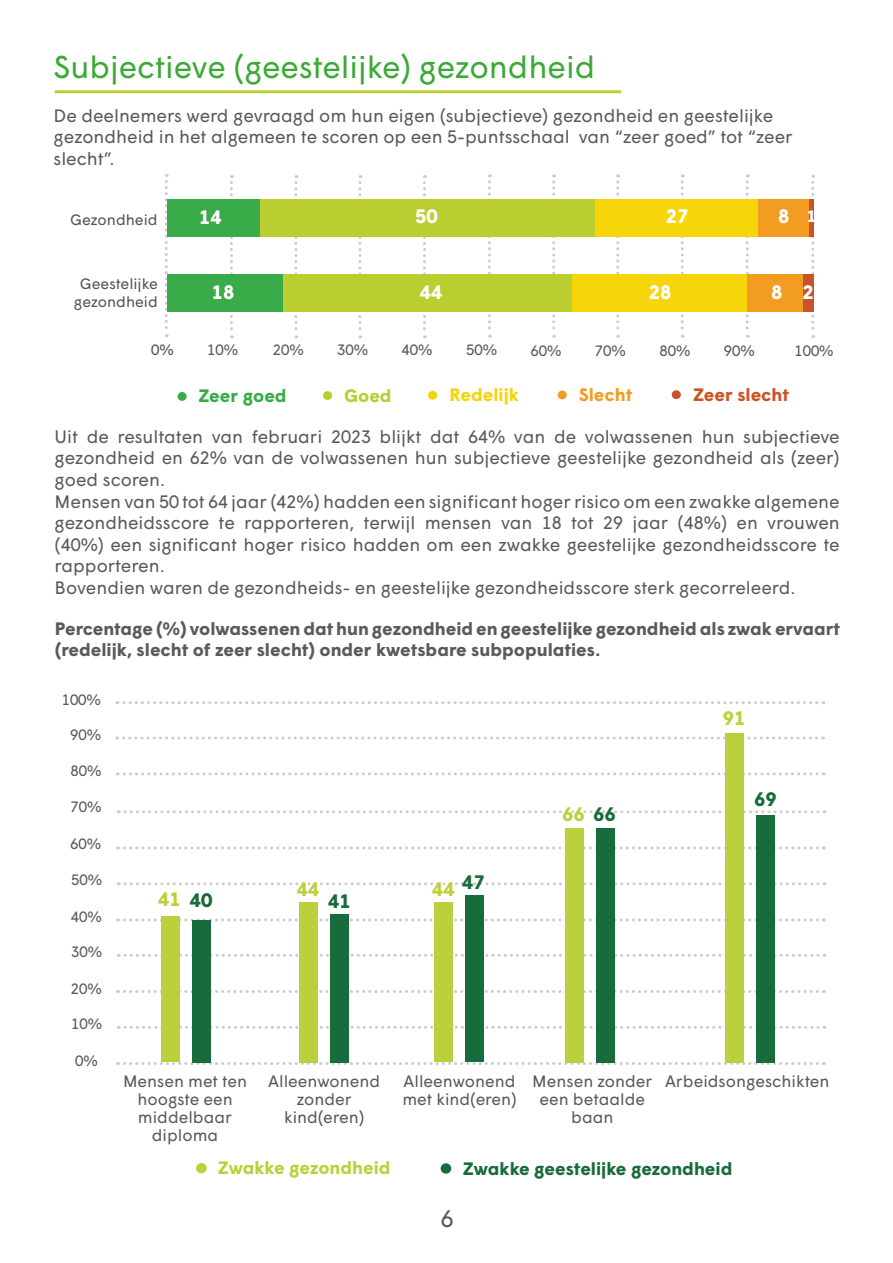
<style>
.page{position:relative;width:893px;height:1263px;background:#fff}
.page>*{position:absolute;margin:0;border:0;box-sizing:border-box;transform-origin:0 0}
.t1{font:31.5px "Wigrum";color:#3aaa35}
.t2{font:24px "Wigrum";color:#58595b}
.t3{font:700 19.5px "Wigrum";color:#fff}
.t4{font:700 19.5px "Wigrum";color:#bcd03e}
.t5{font:700 19.5px "Wigrum";color:#186b3b}
.t6{font:18px/21.6px "Wigrum";color:#5a595c;text-align:justify}
.t7{font:700 18px/21.6px "Wigrum";color:#5a595c}
.t8{font:700 18px "Wigrum";color:#186b3b}
.t9{font:700 18px "Wigrum";color:#bcd03e}
.t10{font:700 18px "Wigrum";color:#c95428}
.t11{font:700 18px "Wigrum";color:#39ab49}
.t12{font:700 18px "Wigrum";color:#f6d40c}
.t13{font:700 18px "Wigrum";color:#f29d23}
.t14{font:700 18px "Wigrum";color:#b9ce32}
.t15{font:16.5px/18px "Wigrum";color:#58595b;text-align:center}
.t16{font:700 16.5px "Wigrum";color:#fff}
.t17{font:15px "Wigrum";color:#58595b}
.t18{font:15px/18px "Wigrum";color:#515457;text-align:center}
.s1{color:#186b3b}
</style>
<div class="page">
<hr style="left:55px;top:90px;width:566px;height:3px;background:#bccf35">
<svg style="left:165px;top:174px;width:3px;height:163px"></svg>
<svg style="left:230px;top:175px;width:3px;height:163px"></svg>
<svg style="left:294px;top:175px;width:3px;height:163px"></svg>
<svg style="left:358px;top:175px;width:3px;height:163px"></svg>
<svg style="left:423px;top:175px;width:3px;height:163px"></svg>
<svg style="left:488px;top:174px;width:3px;height:164px"></svg>
<svg style="left:552px;top:174px;width:3px;height:164px"></svg>
<svg style="left:616px;top:174px;width:3px;height:164px"></svg>
<svg style="left:681px;top:174px;width:3px;height:164px"></svg>
<svg style="left:746px;top:174px;width:3px;height:164px"></svg>
<svg style="left:811px;top:175px;width:3px;height:163px"></svg>
<div style="left:167px;top:199px;width:93px;height:38px;background:#39ab49"></div>
<div style="left:167px;top:274px;width:116px;height:37px;background:#39ab49"></div>
<div style="left:595px;top:199px;width:163px;height:38px;background:#f7d50b"></div>
<div style="left:572px;top:274px;width:175px;height:37px;background:#f7d50b"></div>
<div style="left:260px;top:199px;width:335px;height:38px;background:#bace32"></div>
<div style="left:283px;top:274px;width:288px;height:37px;background:#bace32"></div>
<div style="left:178px;top:392px;width:9px;height:9px;background:#39ab49;border-radius:50%"></div>
<div style="left:323px;top:391px;width:9px;height:9px;background:#b9ce32;border-radius:50%"></div>
<div style="left:428px;top:391px;width:9px;height:9px;background:#f6d40c;border-radius:50%"></div>
<div style="left:747px;top:274px;width:56px;height:37px;background:#f29d22"></div>
<div style="left:803px;top:274px;width:10px;height:37px;background:#c95328"></div>
<div style="left:759px;top:199px;width:50px;height:38px;background:#f29d22"></div>
<hr style="left:809px;top:199px;width:4px;height:38px;background:#c95328">
<div style="left:558px;top:390px;width:9px;height:9px;background:#f29d23;border-radius:50%"></div>
<div style="left:672px;top:390px;width:9px;height:9px;background:#c95428;border-radius:50%"></div>
<svg style="left:118px;top:882px;width:700px;height:3px"></svg>
<svg style="left:118px;top:954px;width:700px;height:3px"></svg>
<svg style="left:118px;top:1026px;width:700px;height:3px"></svg>
<svg style="left:118px;top:846px;width:699px;height:3px"></svg>
<svg style="left:118px;top:918px;width:699px;height:3px"></svg>
<svg style="left:118px;top:990px;width:699px;height:3px"></svg>
<svg style="left:118px;top:1062px;width:699px;height:3px"></svg>
<div style="left:193px;top:920px;width:18px;height:142px;background:#186b3b"></div>
<div style="left:161px;top:916px;width:18px;height:146px;background:#bcd03e"></div>
<svg style="left:118px;top:810px;width:700px;height:3px"></svg>
<div style="left:197px;top:1164px;width:9px;height:8px;background:#bcd03e;border-radius:50%"></div>
<div style="left:196px;top:1163px;width:11px;height:10px;border:2px solid #bcd03e;border-radius:50%"></div>
<div style="left:441px;top:1164px;width:9px;height:9px;background:#186b3b;border-radius:50%"></div>
<div style="left:441px;top:1163px;width:10px;height:10px;border:2px solid #186b3b;border-radius:50%"></div>
<svg style="left:117px;top:772px;width:700px;height:3px"></svg>
<svg style="left:117px;top:736px;width:699px;height:3px"></svg>
<div style="left:331px;top:914px;width:18px;height:148px;background:#186b3b"></div>
<div style="left:299px;top:902px;width:18px;height:160px;background:#bcd03e"></div>
<div style="left:466px;top:895px;width:18px;height:167px;background:#186b3b"></div>
<div style="left:434px;top:903px;width:18px;height:159px;background:#bcd03e"></div>
<div style="left:596px;top:828px;width:18px;height:234px;background:#186b3b"></div>
<div style="left:565px;top:828px;width:18px;height:234px;background:#bcd03e"></div>
<div style="left:757px;top:815px;width:18px;height:247px;background:#186b3b"></div>
<div style="left:725px;top:733px;width:18px;height:329px;background:#bcd03e"></div>
<svg style="left:117px;top:701px;width:700px;height:3px"></svg>
<p class="t1" style="left:54px;top:43px;width:543px">Subjectieve (geestelijke) gezondheid</p>
<p class="t6" style="left:54px;top:103px;width:741px;text-align:left">De deelnemers werd gevraagd om hun eigen (subjectieve) gezondheid en geestelijke gezondheid in het algemeen te scoren op een 5-puntsschaal van “zeer goed” tot “zeer slecht”.</p>
<p class="t18" style="left:70px;top:209px;width:89px">Gezondheid</p>
<p class="t3" style="left:199px;top:203px;width:24px">14</p>
<p class="t3" style="left:415px;top:201px;width:24px">50</p>
<p class="t3" style="left:666px;top:202px;width:24px">27</p>
<p class="t18" style="left:74px;top:273px;width:85px">Geestelijke gezondheid</p>
<p class="t3" style="left:212px;top:277px;width:24px">18</p>
<p class="t3" style="left:420px;top:277px;width:24px">44</p>
<p class="t3" style="left:649px;top:277px;width:24px">28</p>
<p class="t3" style="left:778px;top:201px;width:13px">8</p>
<p class="t16" style="left:807px;top:204px;width:11px">1</p>
<p class="t3" style="left:771px;top:277px;width:13px">8</p>
<p class="t3" style="left:802px;top:277px;width:13px">2</p>
<p class="t18" style="left:151px;top:340px;width:24px">0%</p>
<p class="t17" style="left:207px;top:339px;width:33px">10%</p>
<p class="t17" style="left:273px;top:338px;width:33px">20%</p>
<p class="t17" style="left:337px;top:338px;width:33px">30%</p>
<p class="t17" style="left:402px;top:338px;width:33px">40%</p>
<p class="t17" style="left:466px;top:338px;width:33px">50%</p>
<p class="t17" style="left:530px;top:339px;width:33px">60%</p>
<p class="t17" style="left:595px;top:339px;width:33px">70%</p>
<p class="t17" style="left:659px;top:339px;width:33px">80%</p>
<p class="t17" style="left:724px;top:339px;width:33px">90%</p>
<p class="t17" style="left:794px;top:339px;width:41px">100%</p>
<p class="t13" style="left:579px;top:381px;width:55px">Slecht</p>
<p class="t10" style="left:693px;top:381px;width:98px">Zeer slecht</p>
<p class="t6" style="left:55px;top:424px;width:787px">Uit de resultaten van februari 2023 blijkt dat 64% van de volwassenen hun subjectieve gezondheid en 62% van de volwassenen hun subjectieve geestelijke gezondheid als (zeer) goed scoren.</p>
<p class="t6" style="left:55px;top:489px;width:787px">Mensen van 50 tot 64 jaar (42%) hadden een significant hoger risico om een zwakke algemene gezondheidsscore te rapporteren, terwijl mensen van 18 tot 29 jaar (48%) en vrouwen (40%) een significant hoger risico hadden om een zwakke geestelijke gezondheidsscore te rapporteren.</p>
<p class="t6" style="left:55px;top:575px;width:742px">Bovendien waren de gezondheids- en geestelijke gezondheidsscore sterk gecorreleerd.</p>
<p class="t7" style="left:55px;top:616px;width:786px">Percentage (%) volwassenen dat hun gezondheid en geestelijke gezondheid als zwak ervaart (redelijk, slecht of zeer slecht) onder kwetsbare subpopulaties.</p>
<p class="t11" style="left:198px;top:382px;width:90px">Zeer goed</p>
<p class="t14" style="left:344px;top:382px;width:49px">Goed</p>
<p class="t12" style="left:449px;top:381px;width:71px">Redelijk</p>
<p class="t17" style="left:62px;top:688px;width:41px">100%</p>
<p class="t17" style="left:70px;top:723px;width:33px">90%</p>
<p class="t17" style="left:70px;top:759px;width:33px">80%</p>
<p class="t17" style="left:71px;top:796px;width:33px">70%</p>
<p class="t17" style="left:70px;top:832px;width:33px">60%</p>
<p class="t17" style="left:71px;top:869px;width:33px">50%</p>
<p class="t17" style="left:71px;top:905px;width:33px">40%</p>
<p class="t17" style="left:71px;top:941px;width:33px">30%</p>
<p class="t17" style="left:71px;top:977px;width:33px">20%</p>
<p class="t17" style="left:71px;top:1013px;width:33px">10%</p>
<p class="t17" style="left:75px;top:1049px;width:24px">0%</p>
<p class="t4" style="left:158px;top:884px;width:24px">41</p>
<p class="t5" style="left:190px;top:885px;width:24px">40</p>
<p class="t4" style="left:297px;top:875px;width:24px">44</p>
<p class="t5" style="left:328px;top:887px;width:24px">41</p>
<p class="t4" style="left:432px;top:875px;width:24px">44</p>
<p class="t5" style="left:462px;top:867px;width:24px">47</p>
<p class="t4" style="left:562px;top:799px;width:55px">66 <span class="s1">66</span></p>
<p class="t4" style="left:723px;top:704px;width:24px">91</p>
<p class="t5" style="left:754px;top:785px;width:24px">69</p>
<p class="t15" style="left:268px;top:1071px;width:113px">Alleenwonend</p>
<p class="t15" style="left:297px;top:1089px;width:56px">zonder</p>
<p class="t15" style="left:284px;top:1107px;width:82px">kind(eren)</p>
<p class="t15" style="left:404px;top:1071px;width:113px">Alleenwonend</p>
<p class="t15" style="left:402px;top:1089px;width:116px">met kind(eren)</p>
<p class="t15" style="left:123px;top:1071px;width:126px">Mensen met ten hoogste een middelbaar diploma</p>
<p class="t15" style="left:532px;top:1071px;width:122px">Mensen zonder een betaalde baan</p>
<p class="t15" style="left:665px;top:1071px;width:166px">Arbeidsongeschikten</p>
<p class="t9" style="left:218px;top:1154px;width:174px">Zwakke gezondheid</p>
<p class="t8" style="left:463px;top:1154px;width:271px">Zwakke geestelijke gezondheid</p>
<p class="t2" style="left:440px;top:1200px;width:15px">6</p>
</div>
